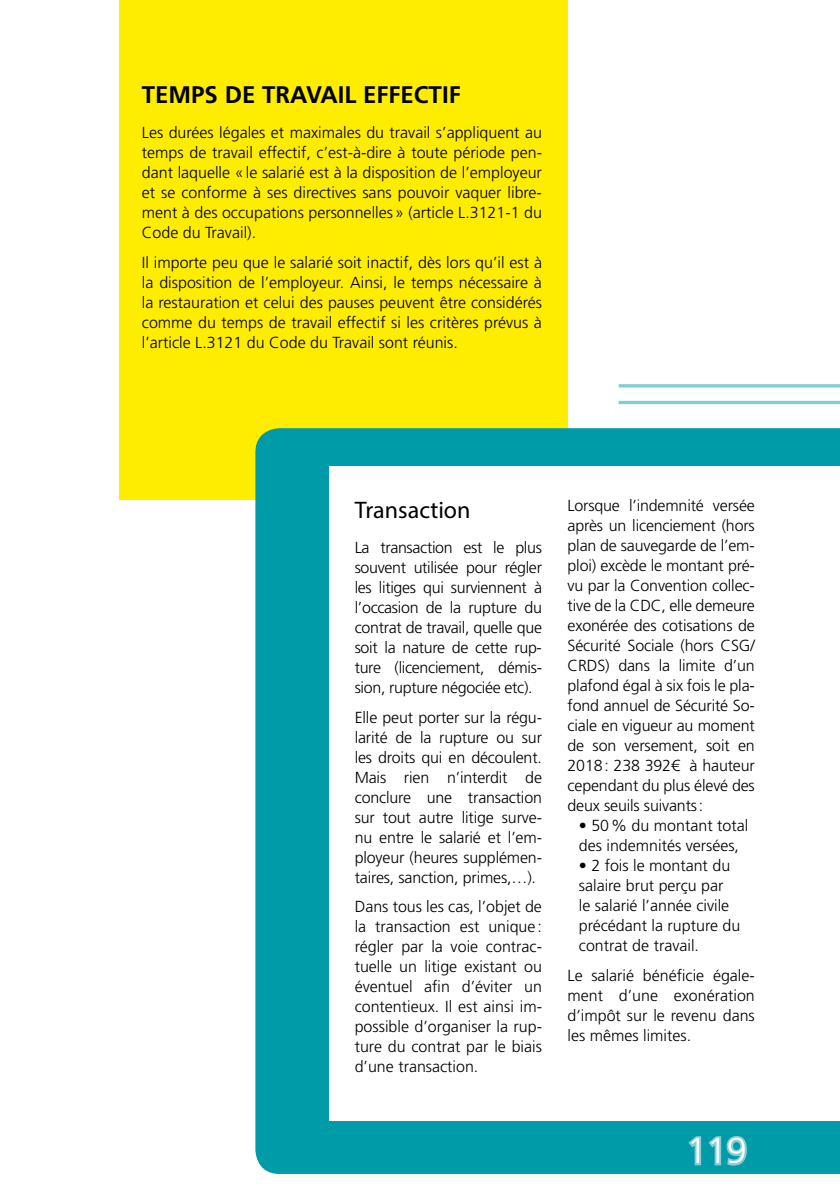
<style>
.page{position:relative;width:840px;height:1191px;background:#fff}
.page>*{position:absolute;margin:0;border:0;box-sizing:border-box;transform-origin:0 0}
.t1{font:300 36px "Frutiger LT Std";color:#fff}
.t2{font:700 24px "Frutiger LT Std";color:#000}
.t3{font:24px "Myriad Pro";color:#000}
.t4{font:300 16px/20px "Frutiger LT Std";color:#000;text-align:justify}
</style>
<div class="page">
<div style="left:119px;top:0;width:448px;height:499px;background:#ffed00"></div>
<div style="left:255px;top:428px;width:584px;height:746px;background:#009ba8"></div>
<div style="left:329px;top:466px;width:510px;height:654px;background:#fff"></div>
<hr style="left:618px;top:384px;width:221px;height:3px;background:#009ba8">
<hr style="left:618px;top:401px;width:221px;height:3px;background:#009ba8">
<svg style="left:685px;top:1132px;width:63px;height:35px;background:#34aeb9"></svg>
<p class="t2" style="left:142px;top:81px;width:320px">TEMPS DE TRAVAIL EFFECTIF</p>
<p class="t4" style="left:142px;top:123px;width:401px">Les durées légales et maximales du travail s’appliquent au temps de travail effectif, c’est-à-dire à toute période pen&shy;dant laquelle «le salarié est à la disposition de l’employeur et se conforme à ses directives sans pouvoir vaquer libre&shy;ment à des occupations personnelles» (article L.3121-1 du Code du Travail).</p>
<p class="t4" style="left:142px;top:252px;width:401px">Il importe peu que le salarié soit inactif, dès lors qu’il est à la disposition de l’employeur. Ainsi, le temps nécessaire à la restauration et celui des pauses peuvent être considérés comme du temps de travail effectif si les critères prévus à l’article L.3121 du Code du Travail sont réunis.</p>
<p class="t3" style="left:354px;top:495px;width:117px">Transaction</p>
<p class="t4" style="left:354px;top:538px;width:189px">La transaction est le plus souvent utilisée pour régler les litiges qui surviennent à l’occasion de la rupture du contrat de travail, quelle que soit la nature de cette rup&shy;ture (licenciement, démis&shy;sion, rupture négociée etc).</p>
<p class="t4" style="left:354px;top:707px;width:189px">Elle peut porter sur la régu&shy;larité de la rupture ou sur les droits qui en découlent.<br>Mais rien n’interdit de conclure une transaction sur tout autre litige surve&shy;nu entre le salarié et l’em&shy;ployeur (heures supplémen&shy;taires, sanction, primes,…).</p>
<p class="t4" style="left:354px;top:897px;width:189px">Dans tous les cas, l’objet de la transaction est unique : régler par la voie contrac&shy;tuelle un litige existant ou éventuel afin d’éviter un contentieux. Il est ainsi im&shy;possible d’organiser la rup&shy;ture du contrat par le biais d’une transaction.</p>
<p class="t4" style="left:567px;top:496px;width:189px">Lorsque l’indemnité versée après un licenciement (hors plan de sauvegarde de l’em&shy;ploi) excède le montant pré&shy;vu par la Convention collec&shy;tive de la CDC, elle demeure exonérée des cotisations de Sécurité Sociale (hors CSG/ CRDS) dans la limite d’un plafond égal à six fois le pla&shy;fond annuel de Sécurité So&shy;ciale en vigueur au moment de son versement, soit en 2018: 238 392€ à hauteur cependant du plus élevé des deux seuils suivants:</p>
<p class="t4" style="left:578px;top:816px;width:171px">• 50% du montant total des indemnités versées,</p>
<p class="t4" style="left:578px;top:856px;width:163px;text-align:left">• 2 fois le montant du salaire brut perçu par<br>le salarié l’année civile précédant la rupture du contrat de travail.</p>
<p class="t4" style="left:567px;top:965px;width:189px">Le salarié bénéficie égale&shy;ment d’une exonération d’impôt sur le revenu dans les mêmes limites.</p>
<p class="t1" style="left:686px;top:1130px;width:62px">119</p>
</div>
